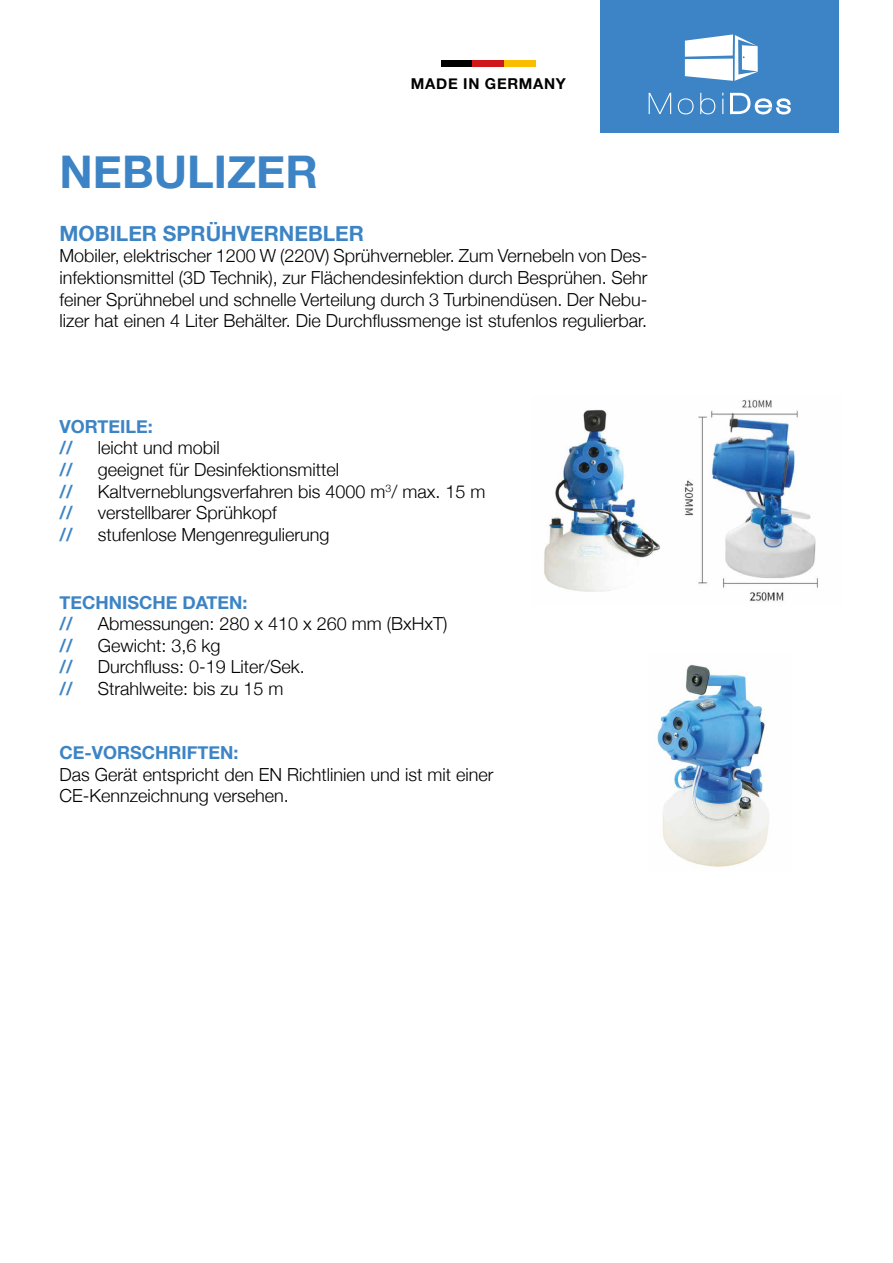
<style>
.page{position:relative;width:893px;height:1263px;background:#fff}
.page>*{position:absolute;margin:0;border:0;box-sizing:border-box;transform-origin:0 0}
.t1{font:700 45px "Helvetica Neue";color:#3c84c5}
.t2{font:700 21px "Helvetica Neue";color:#3c84c5}
.t3{font:300 18px/21.6px "Helvetica Neue";color:#000;text-align:justify}
.t4{font:700 18px/21.6px "Helvetica Neue";color:#3c84c5}
.t5{font:700 15px "Helvetica Neue";letter-spacing:.045em;color:#000}
</style>
<div class="page">
<div style="left:601px;top:0;width:238px;height:133px;background:#3c84c5"></div>
<svg style="left:685px;top:34px;width:73px;height:47px"></svg>
<svg style="left:649px;top:93px;width:22px;height:21px"></svg>
<svg style="left:678px;top:98px;width:16px;height:16px"></svg>
<svg style="left:700px;top:93px;width:15px;height:21px"></svg>
<svg style="left:722px;top:93px;width:1px;height:21px"></svg>
<svg style="left:730px;top:93px;width:61px;height:21px"></svg>
<div style="left:441px;top:60px;width:32px;height:7px;background:#000"></div>
<div style="left:473px;top:60px;width:31px;height:7px;background:#cd1719"></div>
<div style="left:504px;top:60px;width:32px;height:7px;background:#fbbd00"></div>
<img style="left:657px;top:664px;width:112px;height:203px">
<img style="left:544px;top:400px;width:274px;height:201px">
<p class="t5" style="left:411px;top:72px;width:156px">MADE IN GERMANY</p>
<h1 class="t1" style="left:60px;top:137px;width:260px">NEBULIZER</h1>
<p class="t2" style="left:60px;top:217px;width:306px">MOBILER SPRÜHVERNEBLER</p>
<p class="t3" style="left:60px;top:244px;width:589px">Mobiler, elektrischer 1200 W (220V) Sprühvernebler. Zum Vernebeln von Des&shy;infektionsmittel (3D Technik), zur Flächendesinfektion durch Besprühen. Sehr feiner Sprühnebel und schnelle Verteilung durch 3 Turbinendüsen. Der Nebu&shy;lizer hat einen 4 Liter Behälter. Die Durchflussmenge ist stufenlos regulierbar.</p>
<p class="t4" style="left:60px;top:416px;width:95px">VORTEILE: //</p>
<p class="t3" style="left:98px;top:436px;width:124px">leicht und mobil</p>
<p class="t4" style="left:60px;top:459px;width:15px">//</p>
<p class="t3" style="left:98px;top:457px;width:243px">geeignet für Desinfektionsmittel</p>
<p class="t4" style="left:60px;top:481px;width:15px">//</p>
<p class="t3" style="left:98px;top:479px;width:389px">Kaltverneblungsverfahren bis 4000 m<sup>3</sup>/ max. 15 m</p>
<p class="t4" style="left:60px;top:502px;width:15px">//</p>
<p class="t3" style="left:98px;top:501px;width:181px">verstellbarer Sprühkopf</p>
<p class="t4" style="left:60px;top:524px;width:15px">//</p>
<p class="t3" style="left:98px;top:522px;width:233px">stufenlose Mengenregulierung</p>
<p class="t4" style="left:60px;top:592px;width:190px">TECHNISCHE DATEN: //</p>
<p class="t3" style="left:98px;top:612px;width:351px">Abmessungen: 280 x 410 x 260 mm (BxHxT)</p>
<p class="t4" style="left:60px;top:635px;width:15px">//</p>
<p class="t3" style="left:98px;top:633px;width:124px">Gewicht: 3,6 kg</p>
<p class="t4" style="left:60px;top:657px;width:15px">//</p>
<p class="t3" style="left:98px;top:655px;width:209px">Durchfluss: 0-19 Liter/Sek.</p>
<p class="t4" style="left:60px;top:678px;width:15px">//</p>
<p class="t3" style="left:98px;top:676px;width:187px">Strahlweite: bis zu 15 m</p>
<p class="t4" style="left:60px;top:742px;width:181px">CE-VORSCHRIFTEN:</p>
<p class="t3" style="left:60px;top:762px;width:436px">Das Gerät entspricht den EN Richtlinien und ist mit einer<br>CE-Kennzeichnung versehen.</p>
</div>
